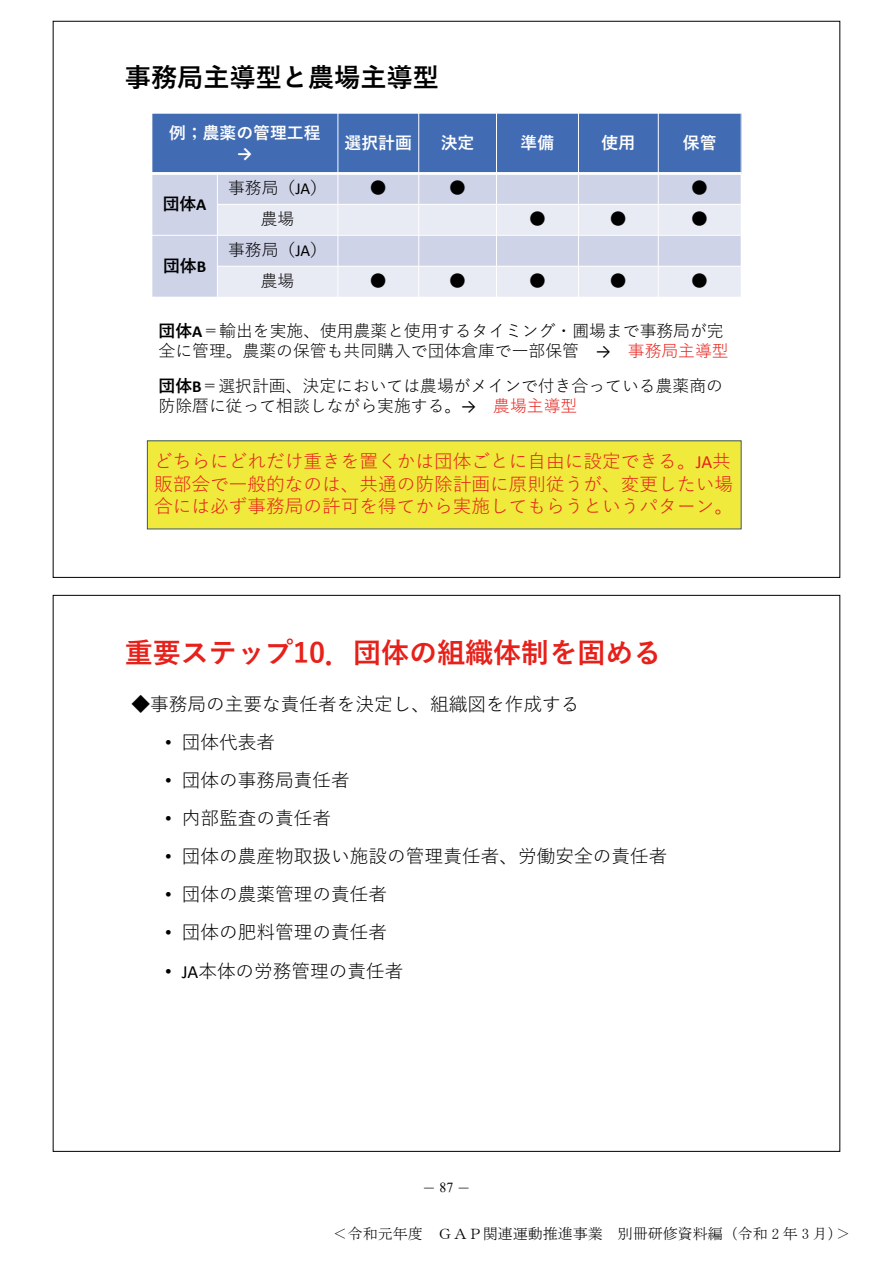
<style>
.page{position:relative;width:893px;height:1263px;background:#fff}
.page>*{position:absolute;margin:0;border:0;box-sizing:border-box;transform-origin:0 0}
.t1{font:700 28.05px "Yu Gothic";color:#e7201a}
.t2{font:700 26.25px "Yu Gothic";color:#000}
.t3{font:18.6px "Yu Gothic";color:#000}
.t4{font:18.6px/22.4px "Yu Gothic";color:#e7201a;text-align:justify}
.t5{font:16.8px/20.2px "Yu Gothic";color:#000}
.t6{font:700 16.8px "Yu Gothic";color:#fff}
.t7{font:700 16.8px "Yu Gothic";color:#000}
.t8{font:700 16.8px "Calibri";color:#fff}
.t9{font:15px "MS Mincho";color:#000}
.t10{font:13.8px "MS Mincho";color:#000}
.s1{font-family:"Calibri"}
.s2{font-weight:700}
.s3{font-family:"Calibri";font-weight:700}
.s4{color:#e7201a}
.s5{font-family:"Arial"}
.s6{font-family:"Times New Roman"}
</style>
<div class="page">
<div style="left:152px;top:113px;width:589px;height:60px;background:#416cb4"></div>
<div style="left:152px;top:173px;width:65px;height:62px;background:#ced3e8"></div>
<div style="left:217px;top:173px;width:524px;height:31px;background:#ced3e8"></div>
<div style="left:217px;top:204px;width:524px;height:31px;background:#e8eaf4"></div>
<div style="left:152px;top:235px;width:65px;height:62px;background:#ced3e8"></div>
<div style="left:217px;top:235px;width:524px;height:31px;background:#ced3e8"></div>
<div style="left:217px;top:266px;width:524px;height:31px;background:#e8eaf4"></div>
<hr style="left:217px;top:172px;width:1px;height:126px;background:#fff">
<hr style="left:337px;top:113px;width:1px;height:185px;background:#fff">
<hr style="left:418px;top:113px;width:1px;height:185px;background:#fff">
<hr style="left:496px;top:113px;width:1px;height:185px;background:#fff">
<hr style="left:578px;top:113px;width:1px;height:185px;background:#fff">
<hr style="left:658px;top:113px;width:1px;height:185px;background:#fff">
<hr style="left:151px;top:172px;width:591px;height:3px;background:#fff">
<hr style="left:217px;top:204px;width:525px;height:1px;background:#fff">
<hr style="left:151px;top:235px;width:591px;height:1px;background:#fff">
<hr style="left:217px;top:266px;width:525px;height:1px;background:#fff">
<hr style="left:151px;top:113px;width:591px;height:1px;background:#fff">
<div style="left:147px;top:440px;width:595px;height:89px;background:#efea3c"></div>
<h2 class="t2" style="left:125px;top:63px;width:316px">事務局主導型と農場主導型</h2>
<p class="t6" style="left:169px;top:123px;width:153px">例；農薬の管理工程</p>
<p class="t8" style="left:237px;top:142px;width:17px">→</p>
<p class="t6" style="left:345px;top:133px;width:69px">選択計画</p>
<p class="t6" style="left:441px;top:133px;width:35px">決定</p>
<p class="t6" style="left:521px;top:133px;width:35px">準備</p>
<p class="t6" style="left:602px;top:133px;width:35px">使用</p>
<p class="t6" style="left:683px;top:133px;width:35px">保管</p>
<p class="t7" style="left:163px;top:194px;width:45px">団体<span class="s1">A</span></p>
<p class="t5" style="left:228px;top:176px;width:100px">事務局（<span class="s1">JA</span>）</p>
<p class="t5" style="left:370px;top:176px;width:18px">●</p>
<p class="t5" style="left:449px;top:176px;width:18px">●</p>
<p class="t5" style="left:691px;top:176px;width:18px">●</p>
<p class="t5" style="left:261px;top:207px;width:35px">農場</p>
<p class="t5" style="left:529px;top:207px;width:18px">●</p>
<p class="t5" style="left:610px;top:207px;width:18px">●</p>
<p class="t5" style="left:691px;top:207px;width:18px">●</p>
<p class="t5" style="left:228px;top:232px;width:100px;line-height:30.9px;text-align:center">事務局（<span class="s1">JA</span>）農場</p>
<p class="t7" style="left:163px;top:256px;width:45px">団体<span class="s1">B</span></p>
<p class="t5" style="left:370px;top:269px;width:18px">●</p>
<p class="t5" style="left:449px;top:269px;width:18px">●</p>
<p class="t5" style="left:529px;top:269px;width:18px">●</p>
<p class="t5" style="left:610px;top:269px;width:18px">●</p>
<p class="t5" style="left:691px;top:269px;width:18px">●</p>
<p class="t5" style="left:159px;top:318px;width:572px"><span class="s2">団体</span><span class="s3">A</span>＝輸出を実施、使用農薬と使用するタイミング・圃場まで事務局が完全に管理。農薬の保管も共同購入で団体倉庫で一部保管 <span class="s1">→</span> <span class="s4">事務局主導型</span></p>
<p class="t5" style="left:159px;top:374px;width:566px"><span class="s2">団体</span><span class="s3">B</span>＝選択計画、決定においては農場がメインで付き合っている農薬商の防除暦に従って相談しながら実施する。<span class="s1">→</span> <span class="s4">農場主導型</span></p>
<p class="t4" style="left:154px;top:448px;width:580px">どちらにどれだけ重きを置くかは団体ごとに自由に設定できる。<span class="s1">JA</span>共販部会で一般的なのは、共通の防除計画に原則従うが、変更したい場合には必ず事務局の許可を得てから実施してもらうというパターン。</p>
<h1 class="t1" style="left:125px;top:637px;width:538px">重要ステップ10．団体の組織体制を固める</h1>
<p class="t3" style="left:131px;top:687px;width:449px">◆事務局の主要な責任者を決定し、組織図を作成する</p>
<p class="t3" style="left:165px;top:725px;width:112px"><span class="s5">•</span> 団体代表者</p>
<p class="t3" style="left:165px;top:763px;width:186px"><span class="s5">•</span> 団体の事務局責任者</p>
<p class="t3" style="left:165px;top:801px;width:168px"><span class="s5">•</span> 内部監査の責任者</p>
<p class="t3" style="left:165px;top:839px;width:504px"><span class="s5">•</span> 団体の農産物取扱い施設の管理責任者、労働安全の責任者</p>
<p class="t3" style="left:165px;top:877px;width:224px"><span class="s5">•</span> 団体の農薬管理の責任者</p>
<p class="t3" style="left:165px;top:915px;width:224px"><span class="s5">•</span> 団体の肥料管理の責任者</p>
<p class="t3" style="left:165px;top:953px;width:240px"><span class="s5">•</span> <span class="s1">JA</span>本体の労務管理の責任者</p>
<p class="t10" style="left:422px;top:1181px;width:50px">－ <span class="s6">87</span> －</p>
<p class="t9" style="left:333px;top:1226px;width:519px">＜令和元年度　ＧＡＰ関連運動推進事業　別冊研修資料編（令和 2 年 3 月）＞</p>
</div>
